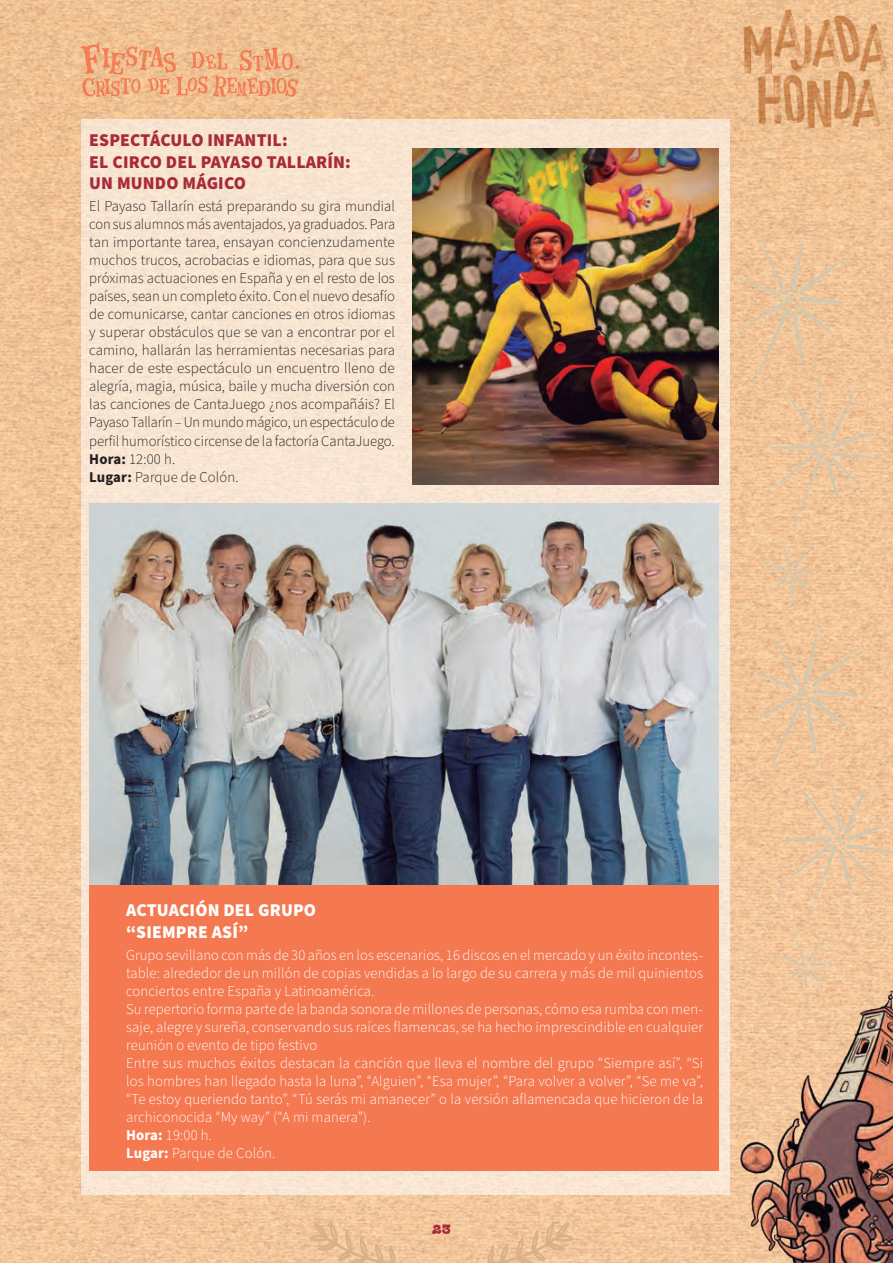
<style>
.page{position:relative;width:893px;height:1263px;background:#fff}
.page>*{position:absolute;margin:0;border:0;box-sizing:border-box;transform-origin:0 0}
.t1{font:900 18px/21.6px "Source Sans Pro";letter-spacing:.01em;color:#a82b3b}
.t2{font:900 18px/21.6px "Source Sans Pro";letter-spacing:.01em;color:#fff}
.t3{font:300 15px/18px "Source Sans Pro";letter-spacing:.01em;color:#fff}
.t4{font:300 15px/18px "Source Sans Pro";color:#231f20}
.t5{font:15px "Corn Dog";color:#a82b3b}
.s1{font-weight:700}
</style>
<div class="page">
<img style="left:0;top:0;width:745px;height:1263px">
<img style="left:729px;top:981px;width:164px;height:282px">
<div style="left:81px;top:119px;width:649px;height:1076px;background:#f8e5d2"></div>
<img style="left:724px;top:0;width:169px;height:139px">
<svg style="left:81px;top:42px;width:219px;height:56px;background:#efb083"></svg>
<img style="left:731px;top:107px;width:162px;height:533px">
<img style="left:745px;top:500px;width:148px;height:533px">
<svg style="left:309px;top:1221px;width:96px;height:42px;background:#ecc196"></svg>
<svg style="left:478px;top:1221px;width:96px;height:42px;background:#ecc096"></svg>
<div style="left:89px;top:512px;width:630px;height:659px;background:#f47850"></div>
<img style="left:413px;top:149px;width:306px;height:336px">
<img style="left:89px;top:503px;width:630px;height:381px">
<p class="t1" style="left:89px;top:130px;width:263px">ESPECTÁCULO INFANTIL:<br>EL CIRCO DEL PAYASO TALLARÍN:<br>UN MUNDO MÁGICO</p>
<p class="t4" style="left:89px;top:198px;width:307px">El Payaso Tallarín está preparando su gira mundial con sus alumnos más aventajados, ya graduados. Para tan importante tarea, ensayan concienzudamente muchos trucos, acrobacias e idiomas, para que sus próximas actuaciones en España y en el resto de los países, sean un completo éxito. Con el nuevo desafío de comunicarse, cantar canciones en otros idiomas y superar obstáculos que se van a encontrar por el camino, hallarán las herramientas necesarias para hacer de este espectáculo un encuentro lleno de alegría, magia, música, baile y mucha diversión con las canciones de CantaJuego ¿nos acompañáis? El Payaso Tallarín – Un mundo mágico, un espectáculo de perfil humorístico circense de la factoría CantaJuego.<br><span class="s1">Hora:</span> 12:00 h.<br><span class="s1">Lugar:</span> Parque de Colón.</p>
<p class="t2" style="left:126px;top:900px;width:192px">ACTUACIÓN DEL GRUPO “SIEMPRE ASÍ”</p>
<p class="t3" style="left:126px;top:947px;width:578px">Grupo sevillano con más de 30 años en los escenarios, 16 discos en el mercado y un éxito incontes&shy;table: alrededor de un millón de copias vendidas a lo largo de su carrera y más de mil quinientos conciertos entre España y Latinoamérica.<br>Su repertorio forma parte de la banda sonora de millones de personas, cómo esa rumba con men&shy;saje, alegre y sureña, conservando sus raíces flamencas, se ha hecho imprescindible en cualquier reunión o evento de tipo festivo<br>Entre sus muchos éxitos destacan la canción que lleva el nombre del grupo “Siempre así”, “Si los hombres han llegado hasta la luna”, “Alguien”, “Esa mujer”, “Para volver a volver”, “Se me va”, “Te estoy queriendo tanto”, “Tú serás mi amanecer” o la versión aflamencada que hicieron de la archiconocida “My way” (“A mi manera”).<br><span class="s1">Hora:</span> 19:00 h.<br><span class="s1">Lugar:</span> Parque de Colón.</p>
<p class="t5" style="left:432px;top:1221px;width:21px">23</p>
</div>
